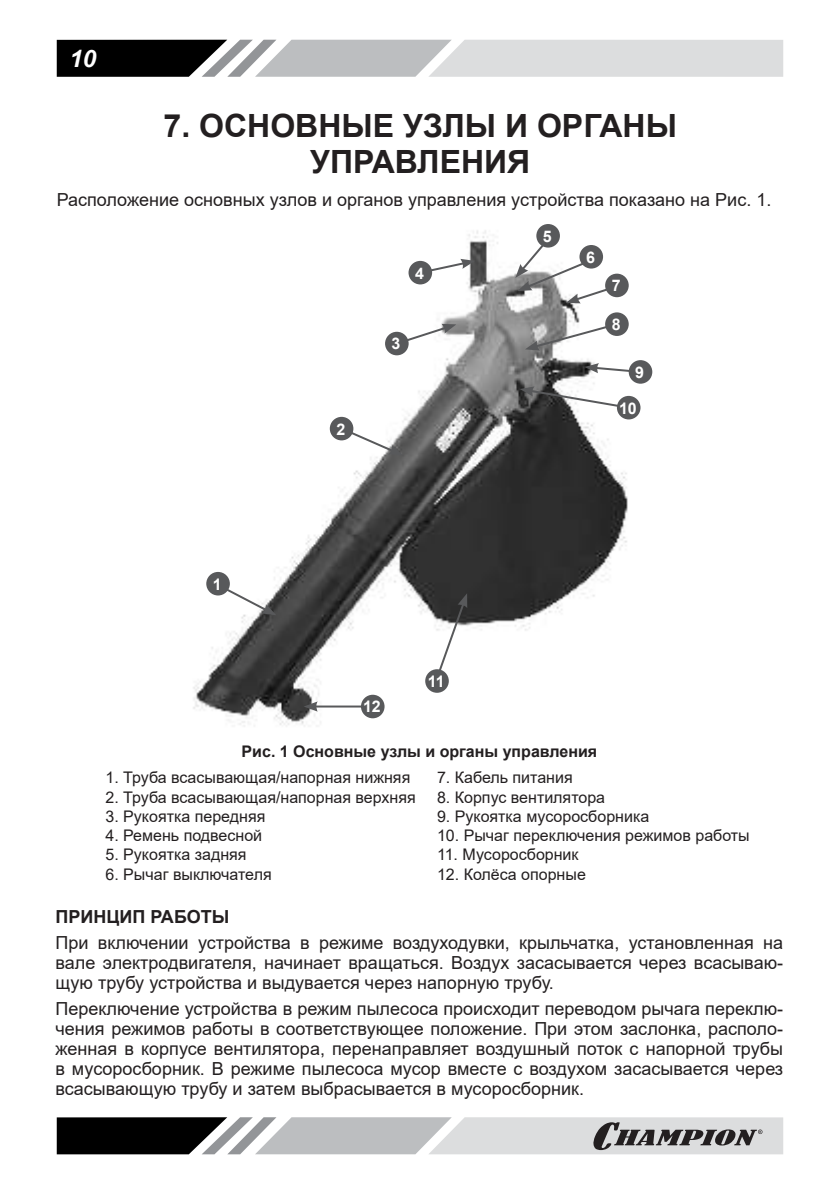
<style>
.page{position:relative;width:840px;height:1191px;background:#fff}
.page>*{position:absolute;margin:0;border:0;box-sizing:border-box;transform-origin:0 0}
.t1{font:700 32px/36px "Arial";color:#231f20;text-align:center}
.t2{font:italic 700 24px "Arial";color:#fff}
.t3{font:18px/20px "Arial";color:#231f20;text-align:justify}
.t4{font:700 18px "Arial";color:#231f20}
.t5{font:16px "Arial";color:#231f20}
.t6{font:700 16px "Arial";color:#231f20}
.t7{font:700 16px "Arial";color:#fff}
</style>
<div class="page">
<svg style="left:57px;top:40px;width:725px;height:37px;background:#a7a8a9"></svg>
<svg style="left:57px;top:1117px;width:725px;height:37px;background:#9c9c9d"></svg>
<img style="left:193px;top:224px;width:435px;height:503px">
<svg style="left:220px;top:585px;width:56px;height:30px"></svg>
<svg style="left:346px;top:429px;width:57px;height:26px"></svg>
<svg style="left:394px;top:324px;width:62px;height:22px"></svg>
<svg style="left:417px;top:259px;width:58px;height:16px"></svg>
<div style="left:408px;top:261px;width:24px;height:23px;background:#58595b;border-radius:50%"></div>
<div style="left:206px;top:572px;width:24px;height:23px;background:#58595b;border-radius:50%"></div>
<div style="left:385px;top:332px;width:23px;height:23px;background:#58595b;border-radius:50%"></div>
<div style="left:329px;top:417px;width:24px;height:23px;background:#58595b;border-radius:50%"></div>
<svg style="left:515px;top:236px;width:106px;height:67px"></svg>
<svg style="left:524px;top:322px;width:95px;height:28px"></svg>
<div style="left:536px;top:224px;width:23px;height:23px;background:#58595b;border-radius:50%"></div>
<div style="left:604px;top:312px;width:24px;height:24px;background:#58595b;border-radius:50%"></div>
<div style="left:604px;top:274px;width:24px;height:23px;background:#58595b;border-radius:50%"></div>
<div style="left:579px;top:245px;width:23px;height:23px;background:#58595b;border-radius:50%"></div>
<svg style="left:434px;top:593px;width:33px;height:88px"></svg>
<hr style="left:314px;top:705px;width:58px;height:2px;background:#58595b">
<svg style="left:303px;top:701px;width:14px;height:10px"></svg>
<div style="left:425px;top:669px;width:23px;height:24px;background:#58595b;border-radius:50%"></div>
<div style="left:361px;top:694px;width:23px;height:24px;background:#58595b;border-radius:50%"></div>
<svg style="left:519px;top:386px;width:111px;height:24px"></svg>
<svg style="left:584px;top:363px;width:44px;height:11px"></svg>
<div style="left:616px;top:396px;width:24px;height:23px;background:#58595b;border-radius:50%"></div>
<div style="left:628px;top:360px;width:24px;height:24px;background:#58595b;border-radius:50%"></div>
<h2 class="t2" style="left:70px;top:50px;width:28px">10</h2>
<h1 class="t1" style="left:163px;top:108px;width:514px">7. ОСНОВНЫЕ УЗЛЫ И ОРГАНЫ<br>УПРАВЛЕНИЯ</h1>
<p class="t3" style="left:57px;top:189px;width:715px">Расположение основных узлов и органов управления устройства показано на Рис. 1.</p>
<p class="t7" style="left:213px;top:574px;width:10px">1</p>
<p class="t7" style="left:336px;top:419px;width:10px">2</p>
<p class="t7" style="left:415px;top:264px;width:10px">4</p>
<p class="t7" style="left:391px;top:334px;width:10px">3</p>
<p class="t7" style="left:363px;top:697px;width:19px">12</p>
<p class="t7" style="left:427px;top:672px;width:18px">11</p>
<p class="t7" style="left:542px;top:227px;width:10px">5</p>
<p class="t7" style="left:585px;top:248px;width:10px">6</p>
<p class="t7" style="left:611px;top:276px;width:10px">7</p>
<p class="t7" style="left:611px;top:315px;width:10px">8</p>
<p class="t7" style="left:635px;top:363px;width:10px">9</p>
<p class="t7" style="left:618px;top:399px;width:19px">10</p>
<p class="t6" style="left:241px;top:740px;width:357px">Рис. 1 Основные узлы и органы управления</p>
<p class="t5" style="left:105px;top:767px;width:306px">1. Труба всасывающая/напорная нижняя</p>
<p class="t5" style="left:105px;top:786px;width:311px">2. Труба всасывающая/напорная верхняя</p>
<p class="t5" style="left:105px;top:805px;width:161px">3. Рукоятка передняя</p>
<p class="t5" style="left:105px;top:824px;width:158px">4. Ремень подвесной</p>
<p class="t5" style="left:105px;top:843px;width:142px">5. Рукоятка задняя</p>
<p class="t5" style="left:105px;top:863px;width:168px">6. Рычаг выключателя</p>
<p class="t5" style="left:437px;top:767px;width:137px">7. Кабель питания</p>
<p class="t5" style="left:437px;top:786px;width:169px">8. Корпус вентилятора</p>
<p class="t5" style="left:437px;top:805px;width:214px">9. Рукоятка мусоросборника</p>
<p class="t5" style="left:437px;top:824px;width:314px">10. Рычаг переключения режимов работы</p>
<p class="t5" style="left:437px;top:843px;width:143px">11. Мусоросборник</p>
<p class="t5" style="left:437px;top:863px;width:150px">12. Колёса опорные</p>
<p class="t4" style="left:55px;top:904px;width:175px">ПРИНЦИП РАБОТЫ</p>
<p class="t3" style="left:55px;top:932px;width:728px">При включении устройства в режиме воздуходувки, крыльчатка, установленная на вале электродвигателя, начинает вращаться. Воздух засасывается через всасываю&shy;щую трубу устройства и выдувается через напорную трубу.</p>
<p class="t3" style="left:55px;top:998px;width:728px">Переключение устройства в режим пылесоса происходит переводом рычага переклю&shy;чения режимов работы в соответствующее положение. При этом заслонка, располо&shy;женная в корпусе вентилятора, перенаправляет воздушный поток с напорной трубы в мусоросборник. В режиме пылесоса мусор вместе с воздухом засасывается через всасывающую трубу и затем выбрасывается в мусоросборник.</p>
</div>
